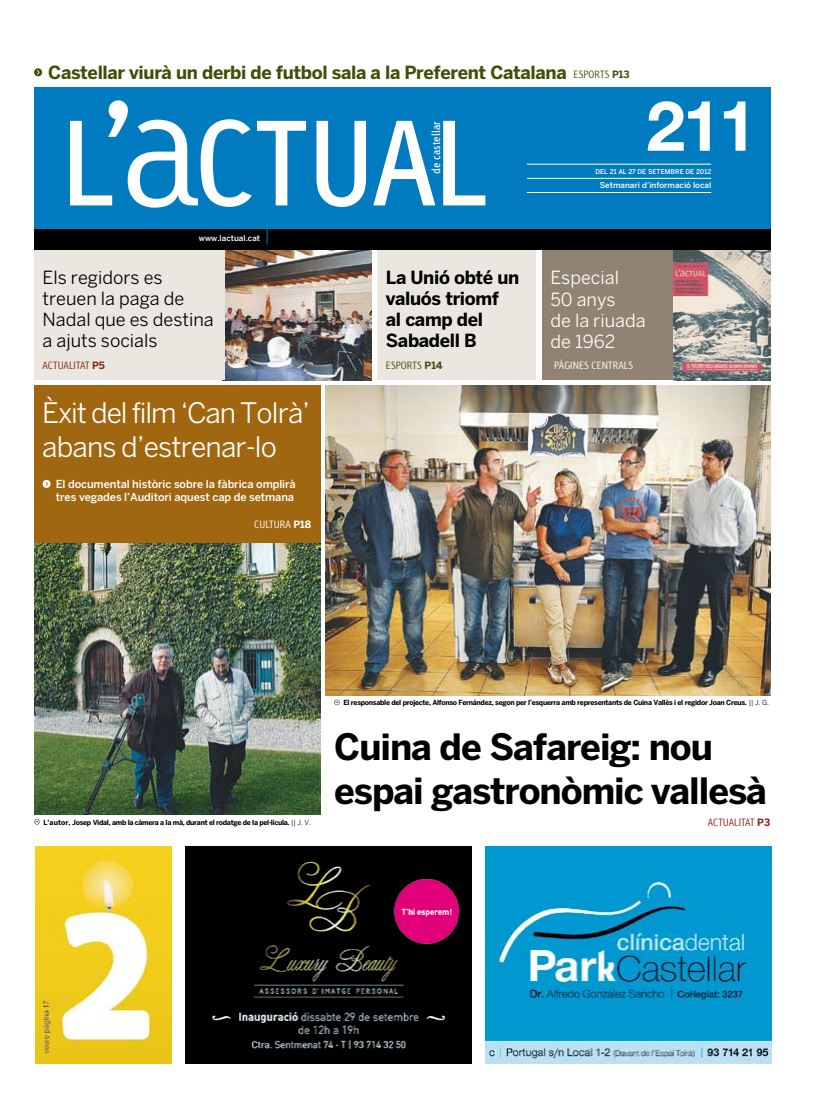
<style>
.page{position:relative;width:820px;height:1106px;background:#fff}
.page>*{position:absolute;margin:0;border:0;box-sizing:border-box;transform-origin:0 0}
.t1{font:75px "NH75";color:#fff}
.t2{font:700 36px/44px "Benton Sans";letter-spacing:-.03em;color:#000}
.t3{font:28px/34px "Benton Sans";letter-spacing:-.03em;color:#fff}
.t4{font:700 18px "Benton Sans";letter-spacing:-.02em;color:#444d07}
.t5{font:18px/21px "Benton Sans";color:#000}
.t6{font:700 18px/21px "Benton Sans";letter-spacing:-.02em;color:#000}
.t7{font:18px/21px "Benton Sans";color:#fff}
.t8{font:500 11px/13px "Benton Sans";letter-spacing:-.01em;color:#fff}
.t9{font:11px "Linotype Tetria";color:#fff}
.t10{font:300 10px "Linotype Tetria";letter-spacing:.005em;color:#fff}
.t11{font:300 10px "Linotype Tetria";letter-spacing:.005em;color:#8b2512}
.t12{font:300 10px "Linotype Tetria";letter-spacing:.005em;color:#444d07}
.t13{font:500 8px "Benton Sans";letter-spacing:.005em;color:#fff}
.t14{font:700 7px "Benton Sans";letter-spacing:-.04em;color:#000}
.t15{font:500 6.5px "Benton Sans";letter-spacing:.005em;color:#fff}
.s1{font-family:"Linotype Tetria";font-weight:300;font-size:10px}
.s2{font-size:10px}
.s3{font-family:"Benton Sans";font-weight:700}
.s4{font-weight:400}
</style>
<div class="page">
<img style="left:35px;top:846px;width:136px;height:217px">
<img style="left:485px;top:846px;width:286px;height:217px">
<img style="left:185px;top:846px;width:286px;height:217px">
<div style="left:541px;top:249px;width:134px;height:131px;background:#908371"></div>
<img style="left:673px;top:250px;width:97px;height:130px">
<div style="left:377px;top:249px;width:159px;height:131px;background:#eae6e0"></div>
<img style="left:224px;top:250px;width:147px;height:130px">
<div style="left:34px;top:248px;width:190px;height:132px;background:#eae6e0"></div>
<img style="left:34px;top:543px;width:286px;height:271px">
<div style="left:34px;top:227px;width:736px;height:23px;background:#000"></div>
<div style="left:34px;top:87px;width:736px;height:141px;background:#007bc0"></div>
<svg style="left:266px;top:228px;width:1px;height:16px"></svg>
<hr style="left:526px;top:164px;width:185px;height:1px;background:#fff">
<hr style="left:527px;top:178px;width:184px;height:1px;background:#fff">
<hr style="left:526px;top:192px;width:185px;height:1px;background:#fff">
<svg style="left:70px;top:100px;width:181px;height:108px"></svg>
<svg style="left:257px;top:121px;width:49px;height:84px"></svg>
<svg style="left:316px;top:121px;width:50px;height:86px"></svg>
<svg style="left:373px;top:121px;width:62px;height:84px"></svg>
<svg style="left:443px;top:121px;width:42px;height:84px"></svg>
<svg style="left:34px;top:68px;width:8px;height:8px"></svg>
<div style="left:34px;top:386px;width:286px;height:157px;background:#a16710"></div>
<img style="left:325px;top:386px;width:445px;height:309px">
<svg style="left:34px;top:819px;width:6px;height:5px"></svg>
<svg style="left:334px;top:699px;width:5px;height:6px"></svg>
<svg style="left:43px;top:480px;width:8px;height:8px"></svg>
<h3 class="t4" style="left:48px;top:61px;width:583px">Castellar viurà un derbi de futbol sala a la Preferent Catalana <span class="s1">ESPORTS</span> <span class="s2">P13</span></h3>
<p class="t13" style="left:199px;top:233px;width:63px">www.lactual.cat</p>
<h3 class="t9" style="left:429px;top:174px;width:54px;rotate:-90deg">de castellar</h3>
<h3 class="t6" style="left:386px;top:267px;width:135px">La Unió obté un valuós triomf<br>al camp del<br>Sabadell B</h3>
<h3 class="t5" style="left:43px;top:267px;width:172px">Els regidors es treuen la paga de<br>Nadal que es destina a ajuts socials</h3>
<h3 class="t11" style="left:43px;top:360px;width:64px">ACTUALITAT <span class="s3">P5</span></h3>
<h3 class="t12" style="left:386px;top:360px;width:58px">ESPORTS <span class="s3">P14</span></h3>
<h3 class="t3" style="left:42px;top:395px;width:269px">Èxit del film ‘Can Tolrà’ abans d’estrenar-lo</h3>
<h3 class="t8" style="left:56px;top:477px;width:241px">El documental històric sobre la fàbrica omplirà tres vegades l’Auditori aquest cap de setmana</h3>
<h3 class="t10" style="left:254px;top:518px;width:59px">CULTURA <span class="s3">P18</span></h3>
<h1 class="t1" style="left:646px;top:76px;width:112px">211</h1>
<p class="t15" style="left:595px;top:167px;width:117px">DEL 21 AL 27 DE SETEMBRE DE 2012</p>
<p class="t13" style="left:599px;top:181px;width:113px">Setmanari d’informació local</p>
<h3 class="t7" style="left:550px;top:267px;width:97px">Especial<br>50 anys<br>de la riuada de 1962</h3>
<h3 class="t10" style="left:554px;top:360px;width:81px">PÀGINES CENTRALS</h3>
<p class="t14" style="left:343px;top:698px;width:427px">El responsable del projecte, Alfonso Fernández, segon per l’esquerra amb representants de Cuina Vallès i el regidor Joan Creus. <span class="s4">|| j. g.</span></p>
<p class="t14" style="left:43px;top:817px;width:269px">L’autor, Josep Vidal, amb la càmera a la mà, durant el rodatge de la pel·lícula. <span class="s4">|| j. V.</span></p>
<h2 class="t2" style="left:334px;top:724px;width:434px">Cuina de Safareig: nou espai gastronòmic vallesà</h2>
<h3 class="t11" style="left:707px;top:816px;width:64px">ACTUALITAT <span class="s3">P3</span></h3>
</div>
